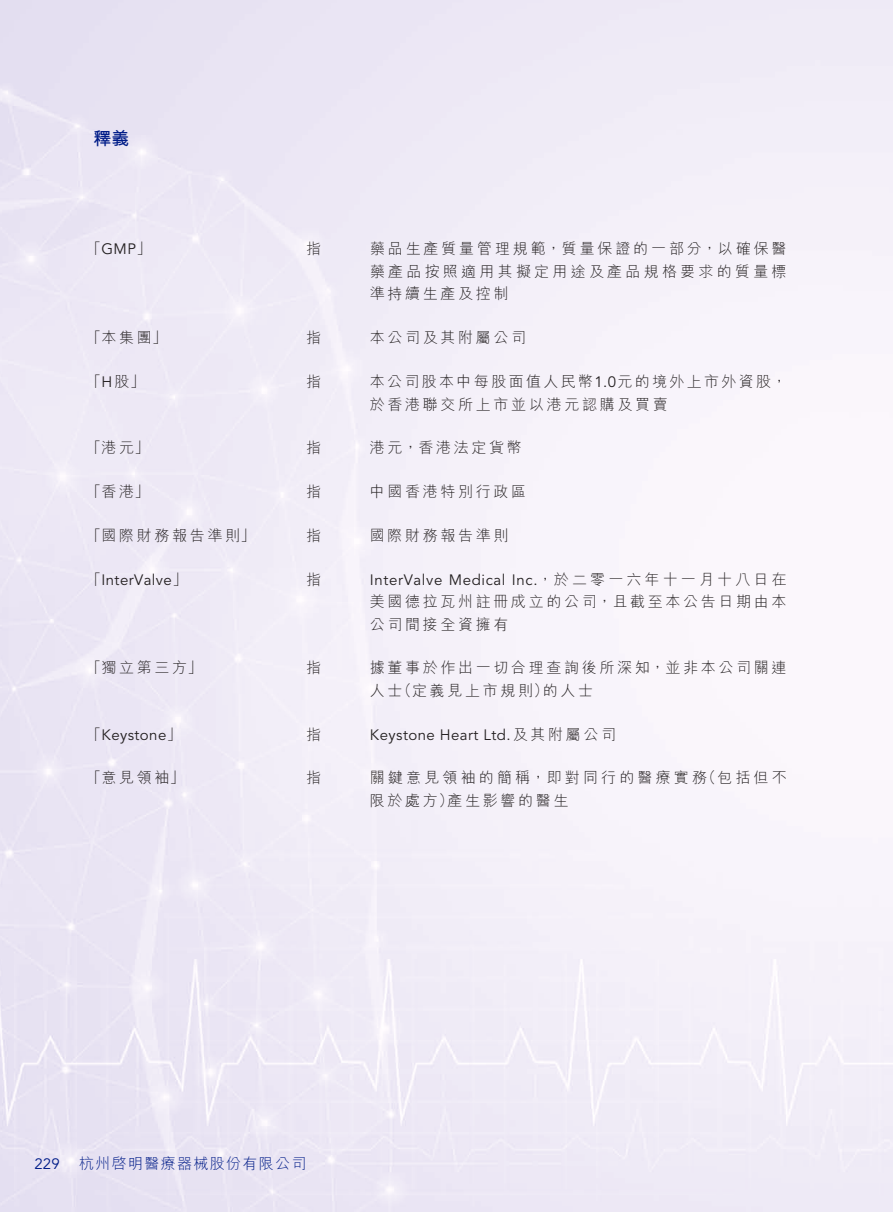
<style>
.page{position:relative;width:893px;height:1212px;background:#fff}
.page>*{position:absolute;margin:0;border:0;box-sizing:border-box;transform-origin:0 0}
.t1{font:700 18px "M Hei HK";color:#001c88}
._50_Table_Body{font:300 15px/22.5px "M Hei HK";letter-spacing:.18em;color:#231f20}
._50_Table_Body-2{font:15px "Avenir LT Std";letter-spacing:.03em;color:#231f20}
._50_Table_Body-3{font:300 15px/22.5px "M Hei HK";letter-spacing:.215em;color:#231f20}
._50_Table_Body-4{font:300 15px "M Hei HK";letter-spacing:.155em;color:#231f20}
._50_Table_Body-5{font:300 15px "M Hei HK";letter-spacing:.21em;color:#231f20}
.t2{font:300 15px "M Hei HK";letter-spacing:.09em;color:#001c88}
.t3{font:15px "Avenir LT Std";color:#001c88}
.s1{font-family:"M Hei HK";font-weight:300}
.s2{font-family:"Avenir LT Std";font-weight:400}
</style>
<div class="page">
<p class="t1" style="left:94px;top:125px;width:37px">釋義</p>
<p class="_50_Table_Body-2" style="left:86px;top:241px;width:67px"><span class="s1">「</span>GMP<span class="s1">」</span></p>
<p class="_50_Table_Body" style="left:306px;top:237px;width:16px">指</p>
<p class="_50_Table_Body" style="left:370px;top:237px;width:418px">藥品生產質量管理規範，質量保證的一部分，以確保醫</p>
<p class="_50_Table_Body" style="left:86px;top:326px;width:83px">「本集團」</p>
<p class="_50_Table_Body" style="left:306px;top:326px;width:16px">指</p>
<p class="_50_Table_Body-3" style="left:370px;top:260px;width:418px">藥產品按照適用其擬定用途及產品規格要求的質量標準持續生產及控制</p>
<p class="_50_Table_Body" style="left:370px;top:326px;width:158px">本公司及其附屬公司</p>
<p class="_50_Table_Body" style="left:86px;top:370px;width:60px">「<span class="s2">H</span>股」</p>
<p class="_50_Table_Body" style="left:306px;top:370px;width:16px">指</p>
<p class="_50_Table_Body-4" style="left:370px;top:374px;width:418px">本公司股本中每股面值人民幣<span class="s2">1.0</span>元的境外上市外資股，</p>
<p class="_50_Table_Body" style="left:86px;top:436px;width:65px">「港元」</p>
<p class="_50_Table_Body" style="left:306px;top:436px;width:16px">指</p>
<p class="_50_Table_Body" style="left:370px;top:393px;width:299px">於香港聯交所上市並以港元認購及買賣</p>
<p class="_50_Table_Body" style="left:370px;top:436px;width:153px">港元，香港法定貨幣</p>
<p class="_50_Table_Body" style="left:86px;top:480px;width:65px">「香港」</p>
<p class="_50_Table_Body" style="left:306px;top:480px;width:16px">指</p>
<p class="_50_Table_Body" style="left:370px;top:480px;width:158px">中國香港特別行政區</p>
<p class="_50_Table_Body" style="left:86px;top:524px;width:171px">「國際財務報告準則」</p>
<p class="_50_Table_Body" style="left:306px;top:524px;width:16px">指</p>
<p class="_50_Table_Body" style="left:370px;top:524px;width:140px">國際財務報告準則</p>
<p class="_50_Table_Body-2" style="left:86px;top:571px;width:103px"><span class="s1">「</span>InterValve<span class="s1">」</span></p>
<p class="_50_Table_Body" style="left:306px;top:568px;width:16px">指</p>
<p class="_50_Table_Body-2" style="left:370px;top:571px;width:418px">InterValve Medical Inc.<span class="s1">，於二零一六年十一月十八日在</span></p>
<p class="_50_Table_Body" style="left:86px;top:656px;width:118px">「獨立第三方」</p>
<p class="_50_Table_Body" style="left:306px;top:656px;width:16px">指</p>
<p class="_50_Table_Body" style="left:370px;top:590px;width:418px">美國德拉瓦州註冊成立的公司，且截至本公告日期由本公司間接全資擁有</p>
<p class="_50_Table_Body" style="left:370px;top:656px;width:418px">據董事於作出一切合理查詢後所深知，並非本公司關連</p>
<p class="_50_Table_Body-2" style="left:86px;top:726px;width:97px"><span class="s1">「</span>Keystone<span class="s1">」</span></p>
<p class="_50_Table_Body" style="left:306px;top:723px;width:16px">指</p>
<p class="_50_Table_Body" style="left:397px;top:679px;width:153px">（定義見上市規則）</p>
<p class="_50_Table_Body" style="left:543px;top:679px;width:52px">的人士</p>
<p class="_50_Table_Body" style="left:370px;top:679px;width:34px">人士</p>
<p class="_50_Table_Body-2" style="left:370px;top:726px;width:248px">Keystone Heart Ltd.<span class="s1">及其附屬公司</span></p>
<p class="_50_Table_Body" style="left:86px;top:766px;width:100px">「意見領袖」</p>
<p class="_50_Table_Body" style="left:306px;top:766px;width:16px">指</p>
<p class="_50_Table_Body" style="left:701px;top:766px;width:87px">（包括但不</p>
<p class="_50_Table_Body-5" style="left:370px;top:770px;width:339px">關鍵意見領袖的簡稱，即對同行的醫療實務</p>
<p class="_50_Table_Body" style="left:370px;top:789px;width:85px">限於處方）</p>
<p class="_50_Table_Body" style="left:447px;top:789px;width:123px">產生影響的醫生</p>
<p class="t3" style="left:35px;top:1155px;width:27px">229</p>
<p class="t2" style="left:79px;top:1156px;width:229px">杭州啓明醫療器械股份有限公司</p>
</div>
